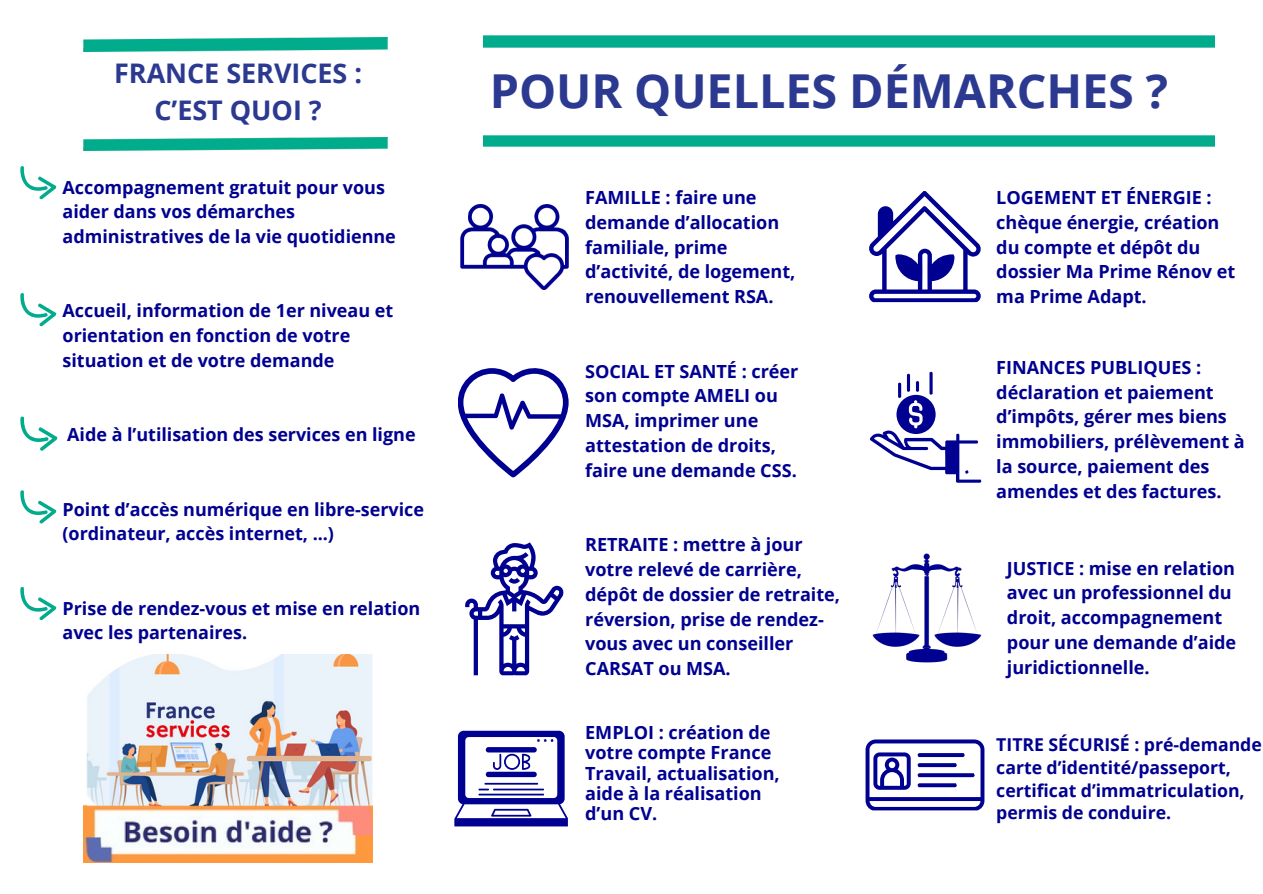
<style>
.page{position:relative;width:1263px;height:894px;background:#fff}
.page>*{position:absolute;margin:0;border:0;box-sizing:border-box;transform-origin:0 0}
.t1{font:700 46.8px "Open Sans";color:#2b3990}
.t2{font:700 27px/37.2px "Open Sans";color:#2b3990;text-align:center}
.t3{font:700 18.15px/24.8px "Open Sans";color:#000091}
.t4{font:700 18px/24.8px "Open Sans";color:#000091}
.t5{font:700 17.7px/22.5px "Open Sans";color:#000091}
</style>
<div class="page">
<img style="left:83px;top:38px;width:304px;height:13px">
<img style="left:84px;top:137px;width:303px;height:13px">
<svg style="left:458px;top:368px;width:111px;height:109px"></svg>
<img style="left:460px;top:205px;width:108px;height:84px">
<svg style="left:465px;top:542px;width:98px;height:133px"></svg>
<svg style="left:454px;top:730px;width:114px;height:96px"></svg>
<div style="left:484px;top:36px;width:730px;height:11px;background:#00ac8c"></div>
<img style="left:484px;top:135px;width:730px;height:12px">
<svg style="left:869px;top:191px;width:112px;height:111px"></svg>
<svg style="left:865px;top:739px;width:119px;height:71px"></svg>
<img style="left:872px;top:553px;width:110px;height:110px">
<svg style="left:870px;top:371px;width:111px;height:111px"></svg>
<img style="left:84px;top:654px;width:289px;height:208px">
<svg style="left:20px;top:166px;width:36px;height:33px"></svg>
<svg style="left:20px;top:293px;width:36px;height:33px"></svg>
<svg style="left:20px;top:490px;width:36px;height:33px"></svg>
<svg style="left:20px;top:587px;width:36px;height:33px"></svg>
<svg style="left:20px;top:416px;width:37px;height:34px"></svg>
<p class="t2" style="left:114px;top:54px;width:249px">FRANCE SERVICES :<br>C’EST QUOI ?</p>
<p class="t4" style="left:63px;top:174px;width:335px">Accompagnement gratuit pour vous aider dans vos démarches administratives de la vie quotidienne</p>
<h1 class="t4" style="left:63px;top:298px;width:332px">Accueil, information de 1er niveau et orientation en fonction de votre situation et de votre demande</h1>
<p class="t4" style="left:67px;top:422px;width:350px">Aide à l’utilisation des services en ligne</p>
<p class="t4" style="left:63px;top:496px;width:363px">Point d’accès numérique en libre-service (ordinateur, accès internet, ...)</p>
<p class="t4" style="left:63px;top:595px;width:359px">Prise de rendez-vous et mise en relation avec les partenaires.</p>
<p class="t1" style="left:490px;top:58px;width:680px">POUR QUELLES DÉMARCHES ?</p>
<p class="t3" style="left:585px;top:184px;width:212px">FAMILLE : faire une demande d’allocation familiale, prime d’activité, de logement, renouvellement RSA.</p>
<p class="t3" style="left:585px;top:358px;width:215px">SOCIAL ET SANTÉ : créer son compte AMELI ou<br>MSA, imprimer une attestation de droits, faire une demande CSS.</p>
<p class="t3" style="left:585px;top:531px;width:256px">RETRAITE : mettre à jour votre relevé de carrière, dépôt de dossier de retraite, réversion, prise de rendez&shy;vous avec un conseiller<br>CARSAT ou MSA.</p>
<h2 class="t3" style="left:585px;top:721px;width:196px;line-height:20.2px">EMPLOI : création de votre compte France<br>Travail, actualisation, aide à la réalisation d’un CV.</h2>
<p class="t3" style="left:996px;top:184px;width:241px">LOGEMENT ET ÉNERGIE : chèque énergie, création du compte et dépôt du dossier Ma Prime Rénov et ma Prime Adapt.</p>
<p class="t3" style="left:996px;top:354px;width:250px">FINANCES PUBLIQUES : déclaration et paiement d’impôts, gérer mes biens immobiliers, prélèvement à la source, paiement des amendes et des factures.</p>
<p class="t3" style="left:1007px;top:555px;width:231px">JUSTICE : mise en relation avec un professionnel du droit, accompagnement pour une demande d’aide juridictionnelle.</p>
<p class="t5" style="left:996px;top:733px;width:267px">TITRE SÉCURISÉ : pré-demande carte d’identité/passeport, certificat d’immatriculation, permis de conduire.</p>
</div>
